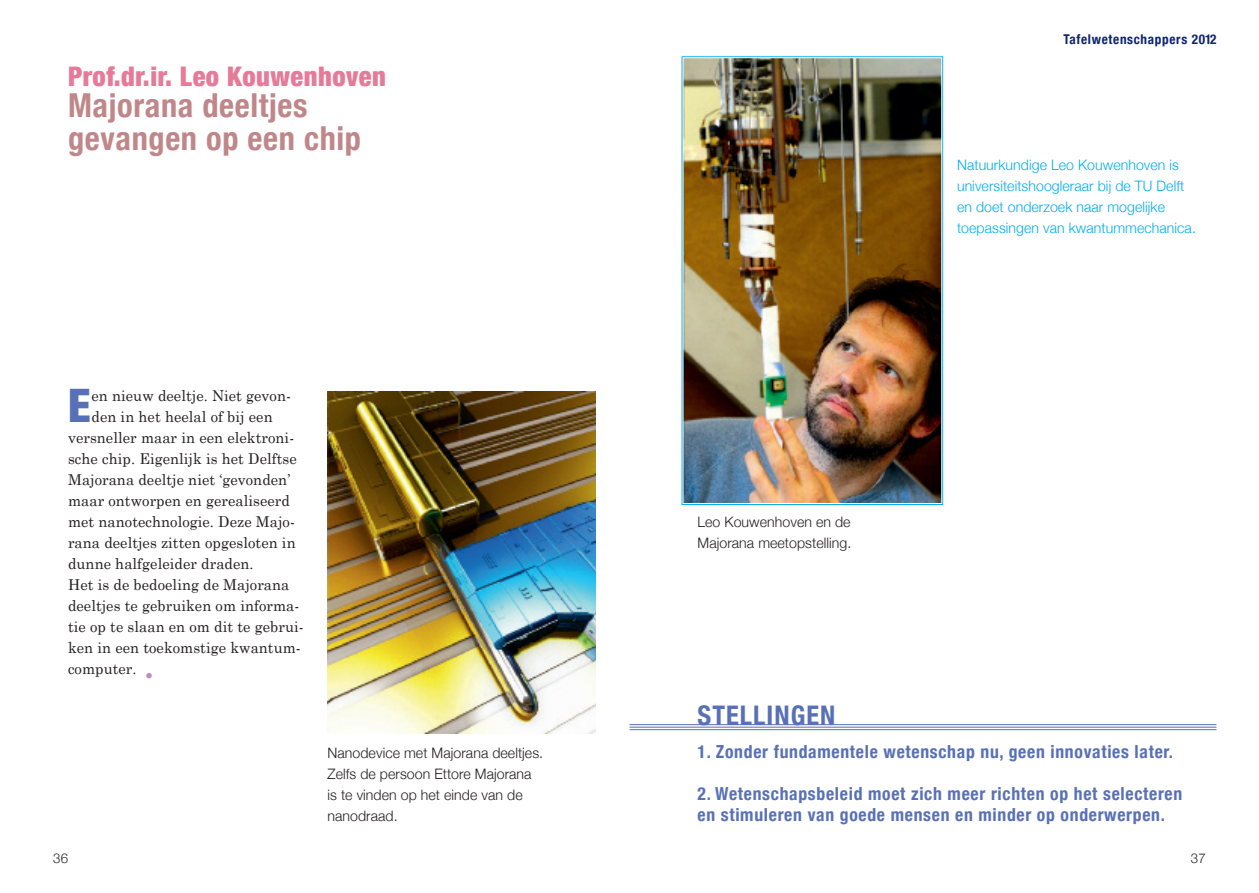
<style>
.page{position:relative;width:1259px;height:893px;background:#fff}
.page>*{position:absolute;margin:0;border:0;box-sizing:border-box;transform-origin:0 0}
.t1{font:900 condensed 46.2px "Helvetica Neue";color:#5870b6}
.t2{font:700 condensed 33px/33px "Helvetica Neue";letter-spacing:.02em;color:#c0878a}
.t3{font:900 condensed 27px "Helvetica Neue";letter-spacing:.02em;color:#e67b99}
.t4{font:700 condensed 27px "Helvetica Neue";letter-spacing:.04em;color:#5870b6}
.t5{font:700 condensed 18px/21px "Helvetica Neue";letter-spacing:.04em;color:#5870b6}
.t6{font:15px "Century Schoolbook";letter-spacing:.005em;color:#231f20}
.t7{font:300 14.4px/21px "Helvetica Neue";letter-spacing:.005em;color:#231f20}
.t8{font:300 14.4px/21px "Helvetica Neue";letter-spacing:.005em;color:#00aeef}
.t9{font:700 condensed 13.5px "Helvetica Neue";letter-spacing:.05em;color:#10256e}
.t10{font:300 13.5px "Helvetica Neue";color:#231f20}
.s1{font-size:27px;color:#bf8cbf}
</style>
<div class="page">
<img style="left:684px;top:59px;width:256px;height:443px">
<div style="left:680px;top:55px;width:264px;height:451px;border:1px solid #fff"></div>
<div style="left:682px;top:57px;width:260px;height:447px;border:1px solid #fff"></div>
<img style="left:327px;top:391px;width:268px;height:342px">
<hr style="left:629px;top:724px;width:587px;height:1px;background:#5870b6">
<hr style="left:629px;top:727px;width:587px;height:1px;background:#5870b6">
<hr style="left:629px;top:729px;width:587px;height:1px;background:#5870b6">
<h3 class="t3" style="left:68px;top:59px;width:319px">Prof.dr.ir. Leo Kouwenhoven</h3>
<h2 class="t2" style="left:68px;top:88px;width:295px">Majorana deeltjes gevangen op een chip</h2>
<h1 class="t1" style="left:68px;top:377px;width:24px">E</h1>
<p class="t6" style="left:91px;top:386px;width:201px">en nieuw deeltje. Niet gevon-</p>
<p class="t6" style="left:91px;top:407px;width:183px">den in het heelal of bij een</p>
<p class="t6" style="left:68px;top:428px;width:228px">versneller maar in een elektroni-</p>
<p class="t6" style="left:68px;top:449px;width:230px">sche chip. Eigenlijk is het Delftse</p>
<p class="t6" style="left:68px;top:470px;width:224px">Majorana deeltje niet ‘gevonden’</p>
<p class="t6" style="left:68px;top:491px;width:223px">maar ontworpen en gerealiseerd</p>
<p class="t6" style="left:68px;top:512px;width:228px">met nanotechnologie. Deze Majo-</p>
<p class="t6" style="left:68px;top:533px;width:229px">rana deeltjes zitten opgesloten in</p>
<p class="t6" style="left:68px;top:554px;width:187px">dunne halfgeleider draden.</p>
<p class="t6" style="left:68px;top:575px;width:223px">Het is de bedoeling de Majorana</p>
<p class="t6" style="left:68px;top:596px;width:233px">deeltjes te gebruiken om informa-</p>
<p class="t6" style="left:68px;top:617px;width:237px">tie op te slaan en om dit te gebrui-</p>
<p class="t6" style="left:68px;top:638px;width:234px">ken in een toekomstige kwantum-</p>
<p class="t6" style="left:68px;top:659px;width:91px">computer. <span class="s1">•</span></p>
<p class="t10" style="left:53px;top:849px;width:16px">36</p>
<p class="t7" style="left:327px;top:742px;width:217px">Nanodevice met Majorana deeltjes.<br>Zelfs de persoon Ettore Majorana is te vinden op het einde van de nanodraad.</p>
<p class="t9" style="left:1063px;top:31px;width:154px">Tafelwetenschappers 2012</p>
<p class="t8" style="left:957px;top:154px;width:240px">Natuurkundige Leo Kouwenhoven is universiteitshoogleraar bij de TU Delft en doet onderzoek naar mogelijke toepassingen van kwantummechanica.</p>
<p class="t7" style="left:697px;top:511px;width:155px">Leo Kouwenhoven en de<br>Majorana meetopstelling.</p>
<h3 class="t4" style="left:697px;top:699px;width:139px">STellinGen</h3>
<p class="t5" style="left:697px;top:740px;width:477px">1. Zonder fundamentele wetenschap nu, geen innovaties later.</p>
<p class="t5" style="left:697px;top:782px;width:486px">2. Wetenschapsbeleid moet zich meer richten op het selecteren en stimuleren van goede mensen en minder op onderwerpen.</p>
<p class="t10" style="left:1191px;top:849px;width:16px">37</p>
</div>
